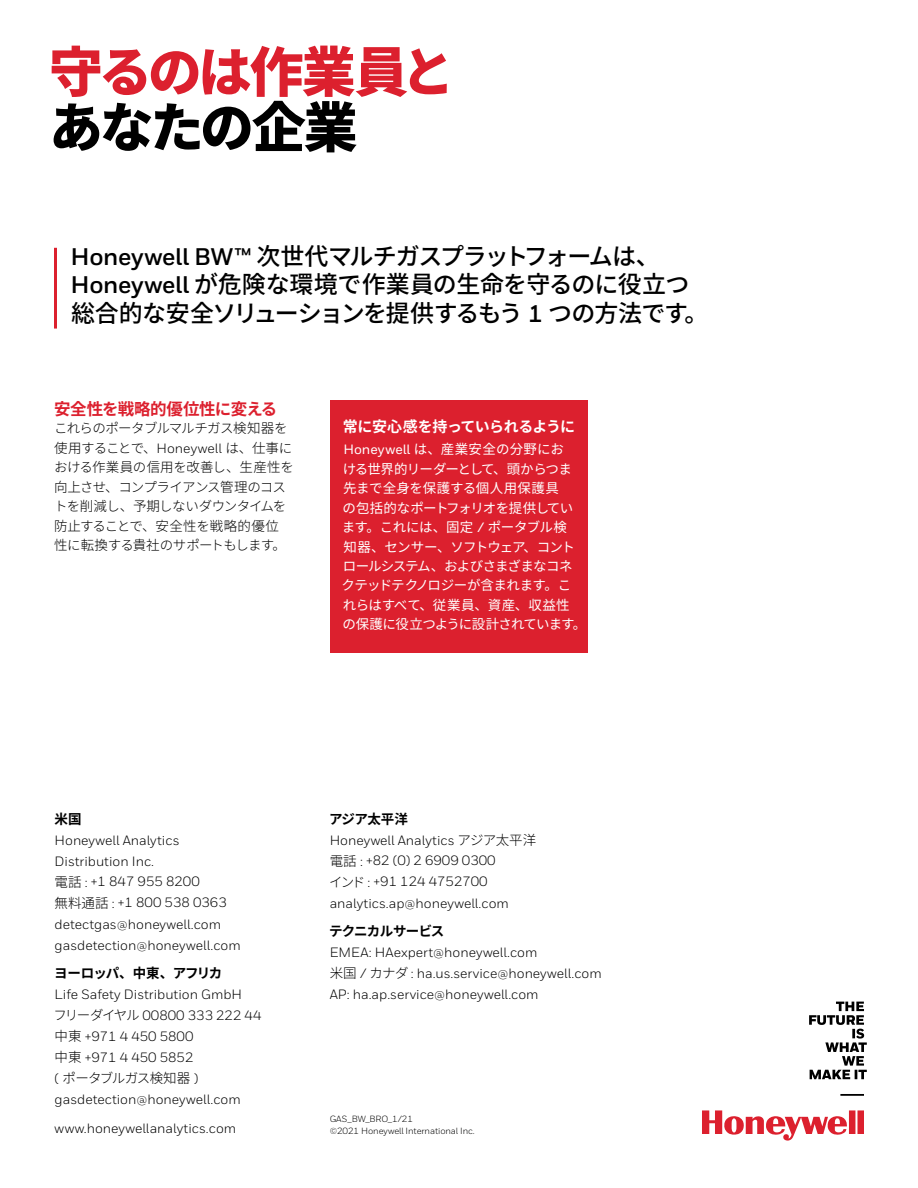
<style>
.page{position:relative;width:918px;height:1188px;background:#fff}
.page>*{position:absolute;margin:0;border:0;box-sizing:border-box;transform-origin:0 0}
.t1{font:900 54px "Noto Sans CJ Kjp";letter-spacing:-.075em;color:#dc202e}
.t2{font:900 54px "Noto Sans CJ Kjp";letter-spacing:-.06em;color:#000}
.t3{font:500 24px/28.5px "Noto Sans CJ Kjp";letter-spacing:-.035em;color:#000}
.t4{font:700 16.5px "Noto Sans CJ Kjp";letter-spacing:-.025em;color:#dc202e}
.t5{font:700 15px "Noto Sans CJ Kjp";letter-spacing:-.025em;color:#fff}
.t6{font:13.5px/21px "Honeywell Sans";color:#000}
.t7{font:13.5px/19.5px "Noto Sans CJ Kjp";letter-spacing:-.04em;color:#fff}
.t8{font:300 13.5px/19.5px "Noto Sans CJ Kjp";letter-spacing:-.045em;color:#000}
.t9{font:700 13.5px "Noto Sans CJ Kjp";letter-spacing:-.055em;color:#000}
.t10{font:700 13.5px "Noto Sans CJ Kjp";letter-spacing:-.075em;color:#000}
.t11{font:9px/11.7px "Honeywell Sans";letter-spacing:-.01em;color:#000}
.s1{font-family:"Honeywell Sans";font-weight:700}
.s2{font-family:"Honeywell Sans";font-weight:400}
.s3{font-family:"Honeywell Sans";font-weight:500}
.s4{font-family:"Noto Sans CJ Kjp";font-weight:300}
</style>
<div class="page">
<svg style="left:702px;top:1110px;width:162px;height:31px"></svg>
<svg style="left:809px;top:1002px;width:58px;height:94px"></svg>
<hr style="left:54px;top:248px;width:3px;height:81px;background:#dc202e">
<div style="left:330px;top:401px;width:258px;height:252px;background:#dc202e"></div>
<h1 class="t1" style="left:49px;top:42px;width:408px">守るのは作業員と</h1>
<h1 class="t2" style="left:49px;top:97px;width:310px">あなたの企業</h1>
<h2 class="t3" style="left:71px;top:242px;width:639px"><span class="s1">Honeywell BW™</span> 次世代マルチガスプラットフォームは、<br><span class="s1">Honeywell</span> が危険な環境で作業員の生命を守るのに役立つ総合的な安全ソリューションを提供するもう <span class="s1">1</span> つの方法です。</h2>
<p class="t4" style="left:54px;top:400px;width:225px">安全性を戦略的優位性に変える</p>
<p class="t8" style="left:54px;top:419px;width:242px">これらのポータブルマルチガス検知器を使用することで、<span class="s2">Honeywell</span> は、仕事における作業員の信用を改善し、生産性を向上させ、コンプライアンス管理のコストを削減し、予期しないダウンタイムを防止することで、安全性を戦略的優位性に転換する貴社のサポートもします。</p>
<p class="t5" style="left:343px;top:418px;width:234px">常に安心感を持っていられるように</p>
<p class="t7" style="left:342px;top:440px;width:246px"><span class="s3">Honeywell</span> は、産業安全の分野にお<br>ける世界的リーダーとして、頭からつま先まで全身を保護する個人用保護具<br>の包括的なポートフォリオを提供しています。これには、固定 <span class="s3">/</span> ポータブル検<br>知器、センサー、ソフトウェア、コントロールシステム、およびさまざまなコネクテッドテクノロジーが含まれます。これらはすべて、従業員、資産、収益性<br>の保護に役立つように設計されています。</p>
<p class="t9" style="left:55px;top:811px;width:28px">米国</p>
<p class="t6" style="left:55px;top:830px;width:188px">Honeywell Analytics<br>Distribution Inc.<br><span class="s4">電話</span> : +1 847 955 8200<br><span class="s4">無料通話</span> : +1 800 538 0363 detectgas@honeywell.com gasdetection@honeywell.com</p>
<p class="t10" style="left:54px;top:966px;width:170px">ヨーロッパ、中東、アフリカ</p>
<p class="t6" style="left:54px;top:984px;width:209px">Life Safety Distribution GmbH<br><span class="s4">フリーダイヤル</span> 00800 333 222 44<span class="s4">中東</span> +971 4 450 5800<br><span class="s4">中東</span> +971 4 450 5852</p>
<p class="t8" style="left:55px;top:1069px;width:145px"><span class="s2">(</span> ポータブルガス検知器 <span class="s2">)</span></p>
<p class="t6" style="left:55px;top:1085px;width:188px;line-height:28.5px">gasdetection@honeywell.com www.honeywellanalytics.com</p>
<p class="t9" style="left:329px;top:811px;width:80px">アジア太平洋</p>
<p class="t6" style="left:329px;top:830px;width:209px">Honeywell Analytics <span class="s4">アジア太平洋電話</span> : +82 (0) 2 6909 0300<br><span class="s4">インド</span> : +91 124 4752700 analytics.ap@honeywell.com</p>
<p class="t9" style="left:329px;top:924px;width:117px">テクニカルサービス</p>
<p class="t6" style="left:330px;top:942px;width:274px">EMEA: HAexpert@honeywell.com<br><span class="s4">米国</span> / <span class="s4">カナダ</span> : ha.us.service@honeywell.com<br>AP: ha.ap.service@honeywell.com</p>
<p class="t11" style="left:330px;top:1113px;width:147px">GAS_BW_BRO_1/21<br>©2021 Honeywell International Inc.</p>
</div>
